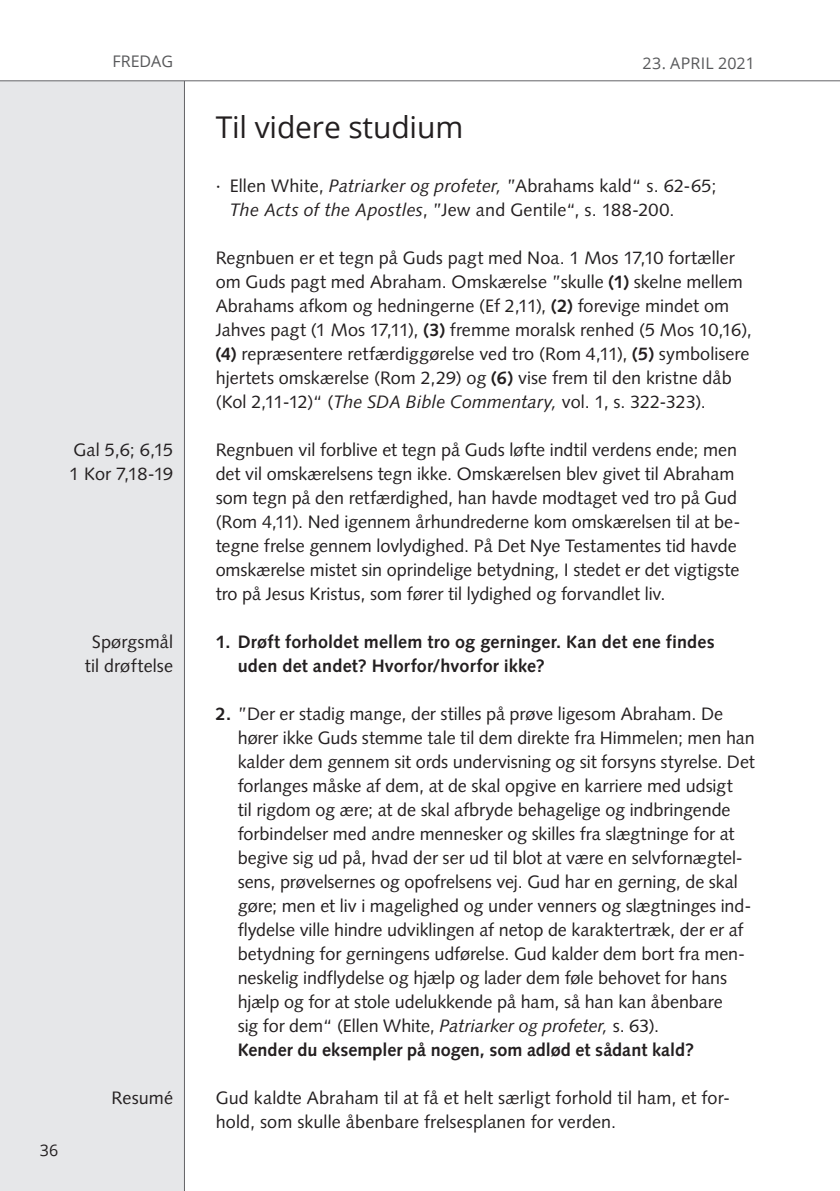
<style>
.page{position:relative;width:840px;height:1191px;background:#fff}
.page>*{position:absolute;margin:0;border:0;box-sizing:border-box;transform-origin:0 0}
.t1{font:30px "Open Sans";letter-spacing:-.005em;color:#231f20}
.t2{font:18px/24px "Syntax LT Std";letter-spacing:-.005em;color:#231f20}
.t3{font:700 18px/24px "Syntax LT Std";letter-spacing:.01em;color:#231f20}
.t4{font:16px "Open Sans";letter-spacing:.005em;color:#57585a}
.t5{font:16px "Open Sans";color:#231f20}
.s1{font-style:italic}
.s2{font-weight:700}
</style>
<div class="page">
<div style="left:0;top:0;width:184px;height:1191px;background:#e6e7e9"></div>
<hr style="left:184px;top:0;width:1px;height:1191px;background:#636366">
<div style="left:0;top:0;width:839px;height:81px;background:#fff"></div>
<hr style="left:0;top:80px;width:839px;height:1px;background:#636366">
<p class="t4" style="left:112px;top:50px;width:62px">FREDAG</p>
<p class="t2" style="left:69px;top:438px;width:105px">Gal 5,6; 6,15<br>1 Kor 7,18-19</p>
<p class="t2" style="left:85px;top:630px;width:90px;text-align:center">Spørgsmål til drøftelse</p>
<p class="t5" style="left:40px;top:1138px;width:20px">36</p>
<p class="t2" style="left:111px;top:1086px;width:63px">Resumé</p>
<h1 class="t1" style="left:215px;top:106px;width:249px">Til videre studium</h1>
<p class="t4" style="left:642px;top:52px;width:114px">23. APRIL 2021</p>
<p class="t2" style="left:229px;top:174px;width:488px;text-indent:-14px">· Ellen White, <span class="s1">Patriarker og profeter,</span> ”Abrahams kald“ s. 62-65;<br><span class="s1">The Acts of the Apostles</span>, ”Jew and Gentile“, s. 188-200.</p>
<p class="t2" style="left:215px;top:246px;width:537px">Regnbuen er et tegn på Guds pagt med Noa. 1 Mos 17,10 fortæller om Guds pagt med Abraham. Omskærelse ”skulle <span class="s2">(1)</span> skelne mellem Abrahams afkom og hedningerne (Ef 2,11), <span class="s2">(2)</span> forevige mindet om Jahves pagt (1 Mos 17,11), <span class="s2">(3)</span> fremme moralsk renhed (5 Mos 10,16), <span class="s2">(4)</span> repræsentere retfærdiggørelse ved tro (Rom 4,11), <span class="s2">(5)</span> symbolisere hjertets omskærelse (Rom 2,29) og <span class="s2">(6)</span> vise frem til den kristne dåb (Kol 2,11-12)“ (<span class="s1">The SDA Bible Commentary,</span> vol. 1, s. 322-323).</p>
<p class="t2" style="left:215px;top:438px;width:526px">Regnbuen vil forblive et tegn på Guds løfte indtil verdens ende; men det vil omskærelsens tegn ikke. Omskærelsen blev givet til Abraham som tegn på den retfærdighed, han havde modtaget ved tro på Gud (Rom 4,11). Ned igennem århundrederne kom omskærelsen til at be&shy;tegne frelse gennem lovlydighed. På Det Nye Testamentes tid havde omskærelse mistet sin oprindelige betydning, I stedet er det vigtigste tro på Jesus Kristus, som fører til lydighed og forvandlet liv.</p>
<p class="t3" style="left:237px;top:630px;width:478px;text-indent:-22px">1. Drøft forholdet mellem tro og gerninger. Kan det ene findes uden det andet? Hvorfor/hvorfor ikke?</p>
<p class="t2" style="left:237px;top:702px;width:518px;text-indent:-22px"><span class="s2">2.</span> ”Der er stadig mange, der stilles på prøve ligesom Abraham. De hører ikke Guds stemme tale til dem direkte fra Himmelen; men han kalder dem gennem sit ords undervisning og sit forsyns styrelse. Det forlanges måske af dem, at de skal opgive en karriere med udsigt<br>til rigdom og ære; at de skal afbryde behagelige og indbringende forbindelser med andre mennesker og skilles fra slægtninge for at begive sig ud på, hvad der ser ud til blot at være en selvfornægtel&shy;sens, prøvelsernes og opofrelsens vej. Gud har en gerning, de skal gøre; men et liv i magelighed og under venners og slægtninges ind&shy;flydelse ville hindre udviklingen af netop de karaktertræk, der er af betydning for gerningens udførelse. Gud kalder dem bort fra men&shy;neskelig indflydelse og hjælp og lader dem føle behovet for hans hjælp og for at stole udelukkende på ham, så han kan åbenbare<br>sig for dem“ (Ellen White, <span class="s1">Patriarker og profeter,</span> s. 63).<br><span class="s2">Kender du eksempler på nogen, som adlød et sådant kald?</span></p>
<p class="t2" style="left:215px;top:1086px;width:515px">Gud kaldte Abraham til at få et helt særligt forhold til ham, et for&shy;hold, som skulle åbenbare frelsesplanen for verden.</p>
</div>
